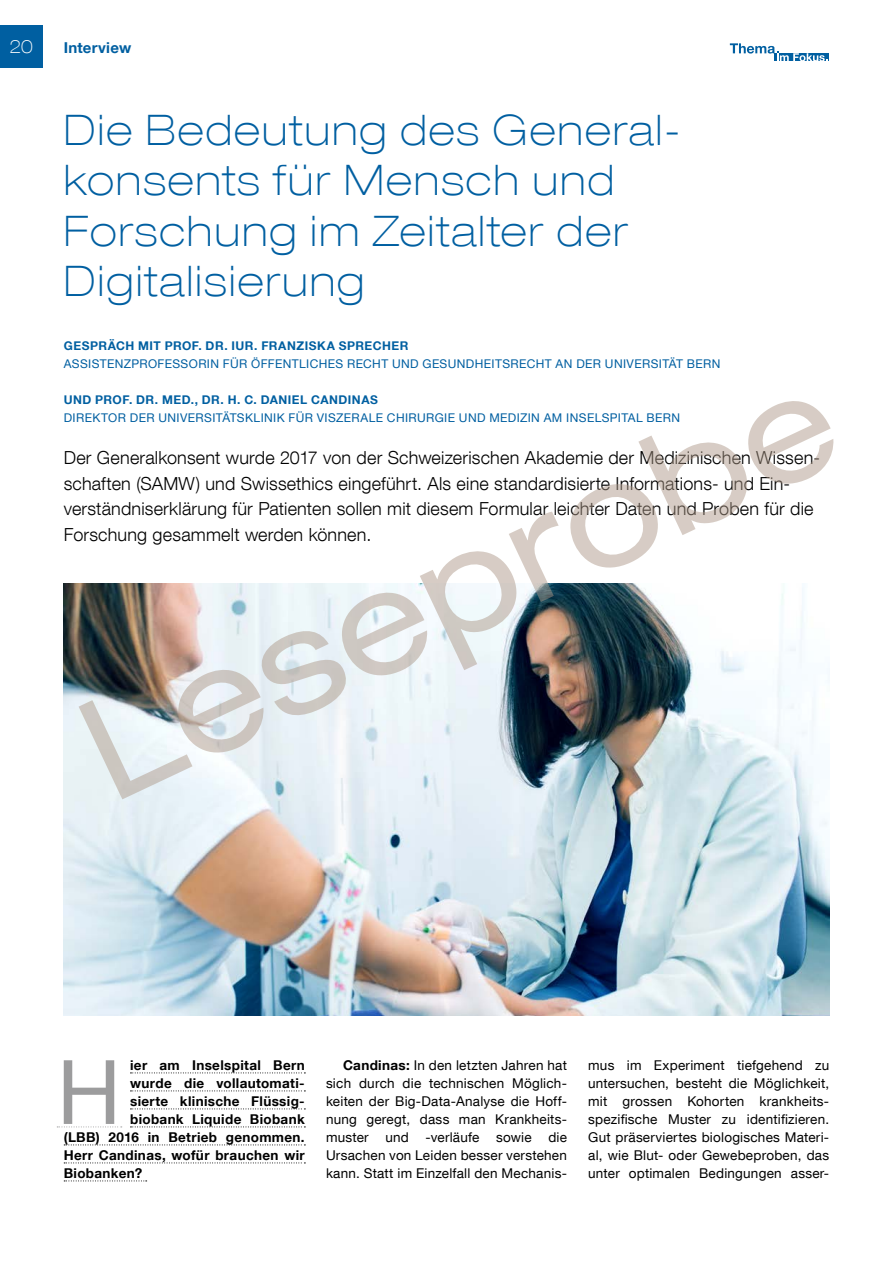
<style>
.page{position:relative;width:893px;height:1263px;background:#fff}
.page>*{position:absolute;margin:0;border:0;box-sizing:border-box;transform-origin:0 0}
.t1{font:89.1px "Helvetica Neue LT Com";color:#9c9c9d}
.t2{font:100 expanded 42px/50.4px "Helvetica Neue LT Com";letter-spacing:.045em;color:#005fa1}
.t3{font:300 18px/25.5px "Helvetica Neue LT Com";letter-spacing:.01em;color:#000}
.t4{font:100 expanded 18px "Helvetica Neue LT Com";color:#fff}
.t5{font:700 15px "Helvetica Neue LT Com";letter-spacing:.015em;color:#005fa1}
.t6{font:13.5px/18px "Helvetica Neue LT Com";letter-spacing:.015em;color:#000;text-align:justify}
.t7{font:700 13.5px "Helvetica Neue LT Com";letter-spacing:.025em;color:#000}
.t8{font:12px "Helvetica Neue LT Com";letter-spacing:.035em;color:#005fa1}
.t9{font:700 12px "Helvetica Neue LT Com";letter-spacing:.04em;color:#005fa1}
.s1{font-weight:700}
</style>
<div class="page">
<svg style="left:827px;top:53px;width:2px;height:8px"></svg>
<svg style="left:730px;top:43px;width:97px;height:18px"></svg>
<div style="left:0;top:26px;width:43px;height:42px;background:#005fa1"></div>
<svg style="left:57px;top:1126px;width:65px;height:1px"></svg>
<svg style="left:130px;top:1072px;width:175px;height:1px"></svg>
<svg style="left:130px;top:1090px;width:175px;height:1px"></svg>
<svg style="left:130px;top:1108px;width:175px;height:1px"></svg>
<svg style="left:130px;top:1126px;width:175px;height:1px"></svg>
<svg style="left:64px;top:1144px;width:241px;height:1px"></svg>
<svg style="left:64px;top:1162px;width:241px;height:1px"></svg>
<svg style="left:64px;top:1180px;width:83px;height:1px"></svg>
<img style="left:64px;top:584px;width:765px;height:432px">
<svg style="left:79px;top:401px;width:755px;height:398px"></svg>
<h3 class="t4" style="left:10px;top:36px;width:25px">20</h3>
<p class="t5" style="left:64px;top:38px;width:69px">Interview</p>
<h2 class="t2" style="left:64px;top:104px;width:619px">Die Bedeutung des General&shy;konsents für Mensch und<br>Forschung im Zeitalter der<br>Digitalisierung</h2>
<p class="t9" style="left:64px;top:338px;width:346px">GESPRÄCH MIT PROF. DR. IUR. FRANZISKA SPRECHER</p>
<p class="t8" style="left:64px;top:356px;width:658px">ASSISTENZPROFESSORIN FÜR ÖFFENTLICHES RECHT UND GESUNDHEITSRECHT AN DER UNIVERSITÄT BERN</p>
<p class="t9" style="left:64px;top:392px;width:315px">UND PROF. DR. MED., DR. H. C. DANIEL CANDINAS</p>
<p class="t8" style="left:64px;top:410px;width:618px">DIREKTOR DER UNIVERSITÄTSKLINIK FÜR VISZERALE CHIRURGIE UND MEDIZIN AM INSELSPITAL BERN</p>
<p class="t3" style="left:64px;top:445px;width:758px">Der Generalkonsent wurde 2017 von der Schweizerischen Akademie der Medizinischen Wissen&shy;schaften (SAMW) und Swissethics eingeführt. Als eine standardisierte Informations- und Ein&shy;verständniserklärung für Patienten sollen mit diesem Formular leichter Daten und Proben für die Forschung gesammelt werden können.</p>
<h1 class="t1" style="left:57px;top:1037px;width:66px">H</h1>
<p class="t7" style="left:130px;top:1056px;width:176px">ier am Inselspital Bern</p>
<p class="t7" style="left:130px;top:1074px;width:176px">wurde die vollautomati-</p>
<p class="t7" style="left:130px;top:1092px;width:176px">sierte klinische Flüssig-</p>
<p class="t7" style="left:130px;top:1110px;width:176px">biobank Liquide Biobank</p>
<p class="t7" style="left:64px;top:1128px;width:242px">(LBB) 2016 in Betrieb genommen.</p>
<p class="t7" style="left:64px;top:1146px;width:242px">Herr Candinas, wofür brauchen wir</p>
<p class="t7" style="left:64px;top:1164px;width:80px">Biobanken?</p>
<p class="t6" style="left:326px;top:1056px;width:242px;text-indent:17px"><span class="s1">Candinas:</span> In den letzten Jahren hat sich durch die technischen Möglich&shy;keiten der Big-Data-Analyse die Hoff&shy;nung geregt, dass man Krankheits&shy;muster und -verläufe sowie die Ursachen von Leiden besser verstehen kann. Statt im Einzelfall den Mechanis-</p>
<p class="t6" style="left:588px;top:1056px;width:242px">mus im Experiment tiefgehend zu untersuchen, besteht die Möglichkeit, mit grossen Kohorten krankheits&shy;spezifische Muster zu identifizieren.<br>Gut präserviertes biologisches Materi&shy;al, wie Blut- oder Gewebeproben, das unter optimalen Bedingungen asser-</p>
</div>
